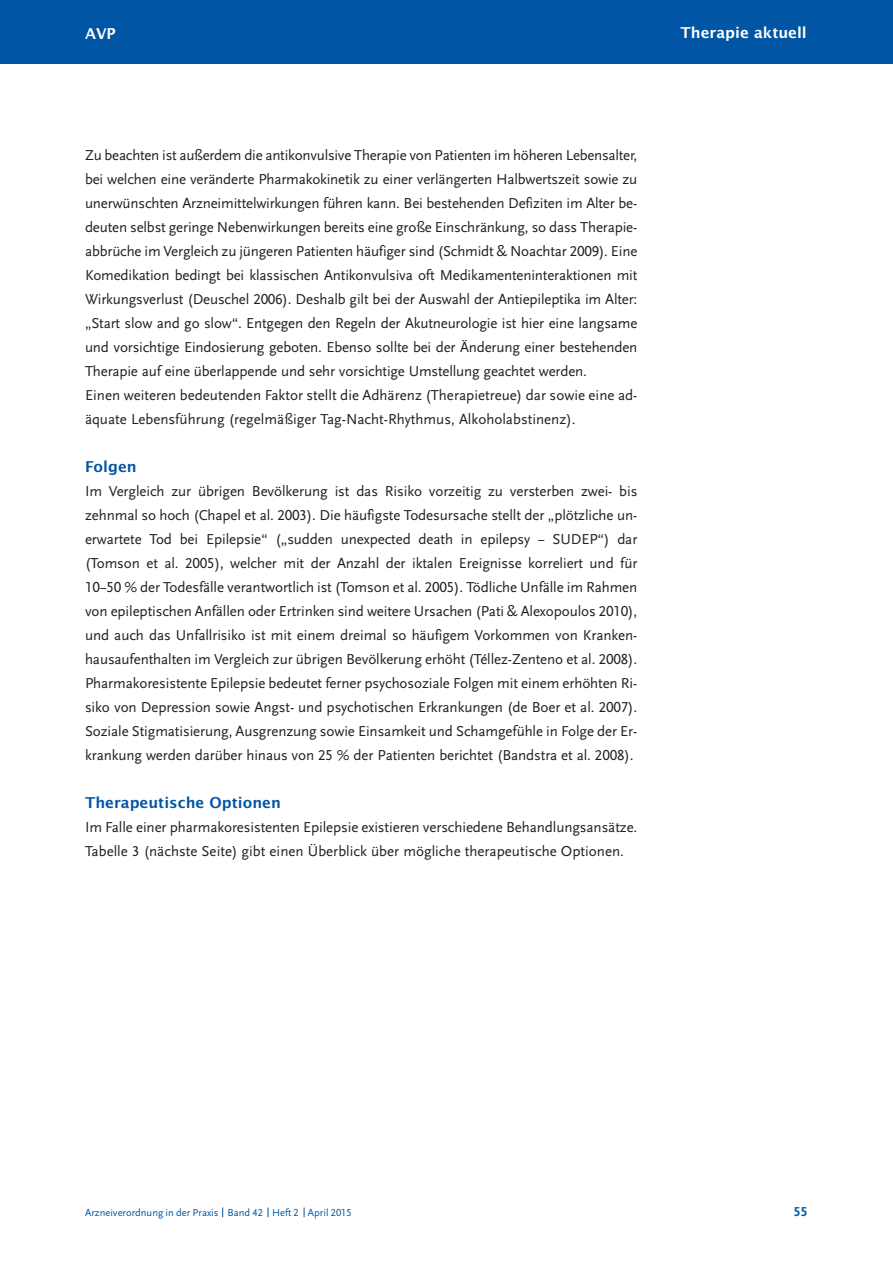
<style>
.page{position:relative;width:893px;height:1263px;background:#fff}
.page>*{position:absolute;margin:0;border:0;box-sizing:border-box;transform-origin:0 0}
.t1{font:15px/24px "Scala Sans LF";letter-spacing:-.01em;color:#231f20}
.t2{font:600 15px "Lucida Sans";color:#0155a5}
.t3{font:600 15px "Lucida Sans";color:#fff}
.t4{font:700 13.5px "Scala Sans LF";color:#0155a5}
.t5{font:10.5px "Scala Sans LF";color:#0155a5}
</style>
<div class="page">
<div style="left:0;top:0;width:892px;height:64px;background:#0155a5"></div>
<p class="t3" style="left:85px;top:25px;width:32px">AVP</p>
<p class="t3" style="left:681px;top:24px;width:128px">Therapie aktuell</p>
<p class="t1" style="left:85px;top:143px;width:554px">Zu beachten ist außerdem die antikonvulsive Therapie von Patienten im höheren Lebensalter, bei welchen eine veränderte Pharmakokinetik zu einer verlängerten Halbwertszeit sowie zu unerwünschten Arzneimittelwirkungen führen kann. Bei bestehenden Defiziten im Alter be&shy;deuten selbst geringe Nebenwirkungen bereits eine große Einschränkung, so dass Therapie&shy;abbrüche im Vergleich zu jüngeren Patienten häufiger sind (Schmidt &amp; Noachtar 2009). Eine Komedikation bedingt bei klassischen Antikonvulsiva oft Medikamenteninteraktionen mit Wirkungsverlust (Deuschel 2006). Deshalb gilt bei der Auswahl der Antiepileptika im Alter: „Start slow and go slow“. Entgegen den Regeln der Akutneurologie ist hier eine langsame und vorsichtige Eindosierung geboten. Ebenso sollte bei der Änderung einer bestehenden Therapie auf eine überlappende und sehr vorsichtige Umstellung geachtet werden.<br>Einen weiteren bedeutenden Faktor stellt die Adhärenz (Therapietreue) dar sowie eine ad&shy;äquate Lebensführung (regelmäßiger Tag-Nacht-Rhythmus, Alkoholabstinenz).</p>
<p class="t2" style="left:85px;top:458px;width:53px">Folgen</p>
<p class="t1" style="left:85px;top:479px;width:554px;text-align:justify">Im Vergleich zur übrigen Bevölkerung ist das Risiko vorzeitig zu versterben zwei- bis zehnmal so hoch (Chapel et al. 2003). Die häufigste Todesursache stellt der „plötzliche un&shy;erwartete Tod bei Epilepsie“ („sudden unexpected death in epilepsy − SUDEP“) dar (Tomson et al. 2005), welcher mit der Anzahl der iktalen Ereignisse korreliert und für 10−50 % der Todesfälle verantwortlich ist (Tomson et al. 2005). Tödliche Unfälle im Rahmen von epileptischen Anfällen oder Ertrinken sind weitere Ursachen (Pati &amp; Alexopoulos 2010), und auch das Unfallrisiko ist mit einem dreimal so häufigem Vorkommen von Kranken&shy;hausaufenthalten im Vergleich zur übrigen Bevölkerung erhöht (Téllez-Zenteno et al. 2008).<br>Pharmakoresistente Epilepsie bedeutet ferner psychosoziale Folgen mit einem erhöhten Ri&shy;siko von Depression sowie Angst- und psychotischen Erkrankungen (de Boer et al. 2007).<br>Soziale Stigmatisierung, Ausgrenzung sowie Einsamkeit und Schamgefühle in Folge der Er&shy;krankung werden darüber hinaus von 25 % der Patienten berichtet (Bandstra et al. 2008).</p>
<p class="t2" style="left:85px;top:794px;width:197px">Therapeutische Optionen</p>
<p class="t1" style="left:85px;top:815px;width:554px">Im Falle einer pharmakoresistenten Epilepsie existieren verschiedene Behandlungsansätze.<br>Tabelle 3 (nächste Seite) gibt einen Überblick über mögliche therapeutische Optionen.</p>
<p class="t5" style="left:85px;top:1207px;width:268px">Arzneiverordnung in der Praxis Band 42 Heft 2 April 2015</p>
<p class="t4" style="left:794px;top:1204px;width:15px">55</p>
</div>
